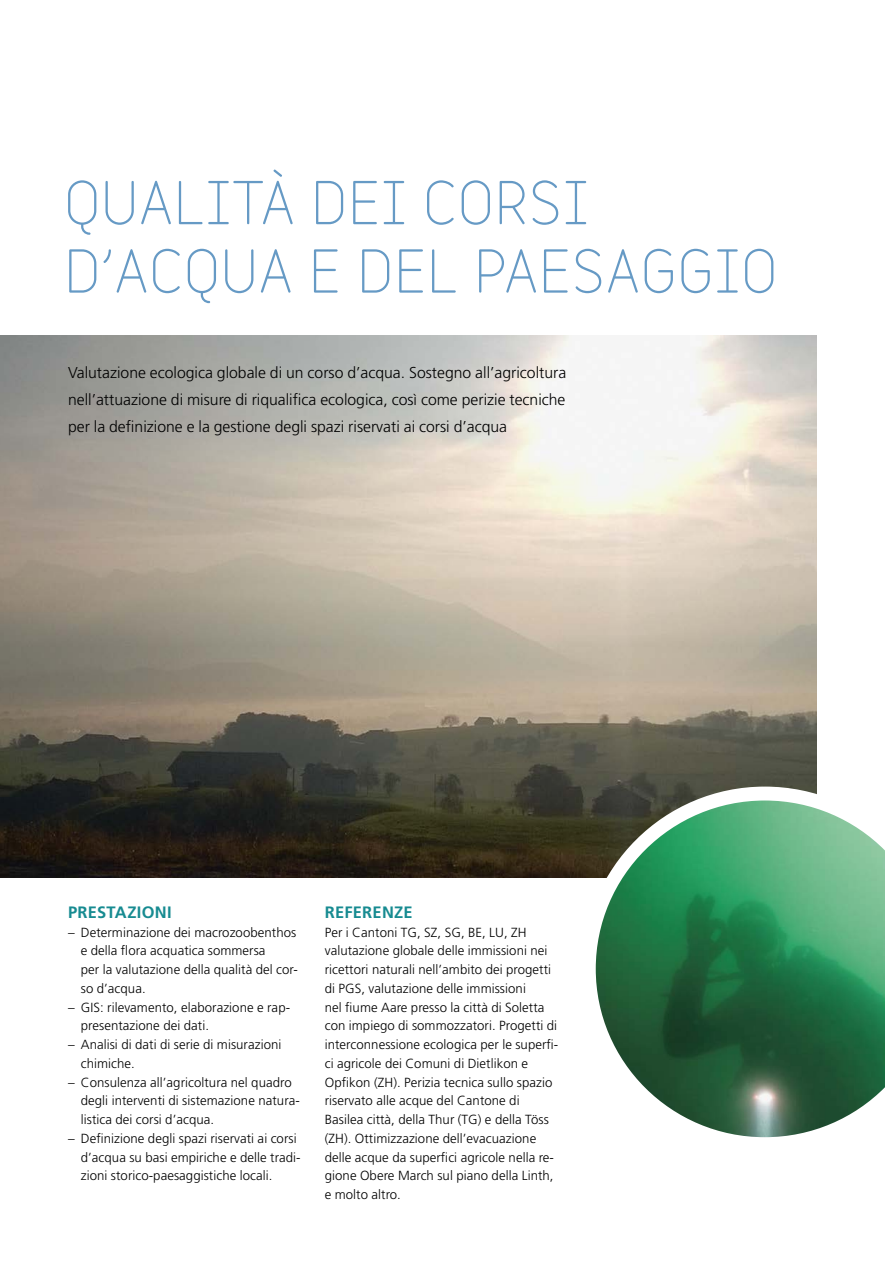
<style>
.page{position:relative;width:885px;height:1263px;background:#fff}
.page>*{position:absolute;margin:0;border:0;box-sizing:border-box;transform-origin:0 0}
.t1{font:57px/68.4px "Variable";letter-spacing:.03em;color:#669ac5}
.t2{font:700 16.5px "Frutiger LT Std";letter-spacing:.015em;color:#178b91}
.Grundtext{font:300 15.75px/27px "Frutiger LT Std";color:#000;text-align:justify}
.Grundtext-2{font:300 13.2px/18.8px "Frutiger LT Std";letter-spacing:.005em;color:#000}
</style>
<div class="page">
<img style="left:0;top:336px;width:816px;height:541px">
<svg style="left:582px;top:786px;width:235px;height:352px"></svg>
<img style="left:595px;top:800px;width:289px;height:337px">
<p class="t1" style="left:65px;top:168px;width:713px">QUALITÀ DEI CORSI<br>D’ACQUA E DEL PAESAGGIO</p>
<p class="Grundtext" style="left:68px;top:359px;width:499px">Valutazione ecologica globale di un corso d’acqua. Sostegno all’agricoltura nell’attuazione di misure di riqualifica ecologica, così come perizie tecniche per la definizione e la gestione degli spazi riservati ai corsi d’acqua</p>
<p class="t2" style="left:68px;top:902px;width:105px">PRESTAZIONI</p>
<p class="Grundtext-2" style="left:81px;top:923px;width:218px;text-indent:-13px">– Determinazione dei macrozoobenthos e della flora acquatica sommersa<br>per la valutazione della qualità del cor&shy;so d’acqua.</p>
<p class="Grundtext-2" style="left:81px;top:998px;width:211px;text-indent:-13px">– GIS: rilevamento, elaborazione e rap&shy;presentazione dei dati.</p>
<p class="Grundtext-2" style="left:81px;top:1035px;width:202px;text-indent:-13px">– Analisi di dati di serie di misurazioni chimiche.</p>
<p class="Grundtext-2" style="left:81px;top:1073px;width:220px;text-indent:-13px">– Consulenza all’agricoltura nel quadro degli interventi di sistemazione natura&shy;listica dei corsi d’acqua.</p>
<p class="Grundtext-2" style="left:81px;top:1129px;width:221px;text-indent:-13px">– Definizione degli spazi riservati ai corsi d’acqua su basi empiriche e delle tradi&shy;zioni storico-paesaggistiche locali.</p>
<p class="t2" style="left:325px;top:902px;width:89px">REFERENZE</p>
<p class="Grundtext-2" style="left:325px;top:923px;width:235px">Per i Cantoni TG, SZ, SG, BE, LU, ZH valutazione globale delle immissioni nei ricettori naturali nell’ambito dei progetti di PGS, valutazione delle immissioni<br>nel fiume Aare presso la città di Soletta con impiego di sommozzatori. Progetti di interconnessione ecologica per le superfi&shy;ci agricole dei Comuni di Dietlikon e Opfikon (ZH). Perizia tecnica sullo spazio riservato alle acque del Cantone di Basilea città, della Thur (TG) e della Töss (ZH). Ottimizzazione dell’evacuazione delle acque da superfici agricole nella re&shy;gione Obere March sul piano della Linth, e molto altro.</p>
</div>
